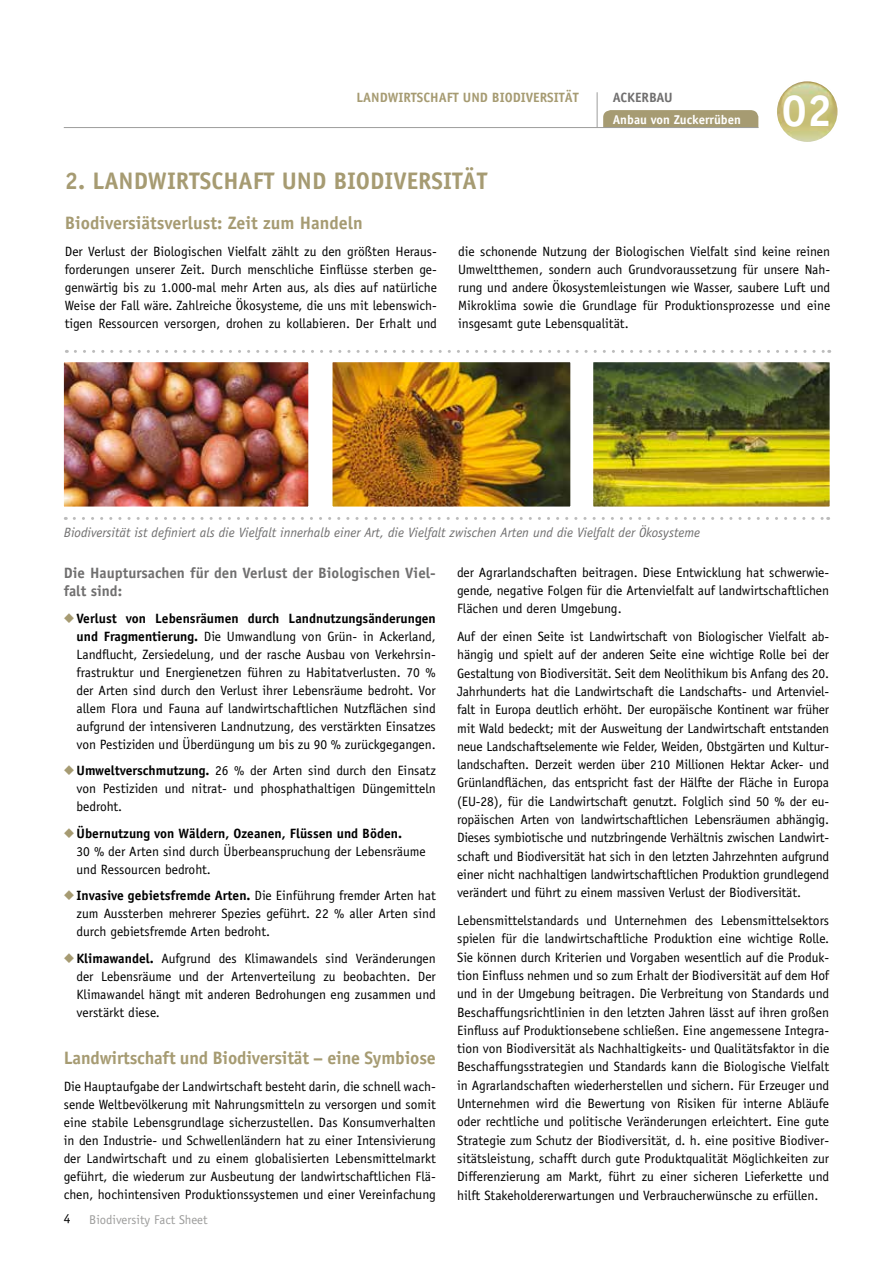
<style>
.page{position:relative;width:893px;height:1263px;background:#fff}
.page>*{position:absolute;margin:0;border:0;box-sizing:border-box;transform-origin:0 0}
.t1{font:700 45px "Officina Sans";color:#fff}
.t2{font:700 24px "Officina Sans";color:#a69b72}
.t3{font:700 18px "Officina Sans";letter-spacing:-.01em;color:#a69b72}
.t4{font:700 15px/18px "Officina Sans";color:#706f6f}
.t5{font:13.5px/18.3px "Officina Sans";color:#000;text-align:justify}
.t6{font:italic 13.5px "Officina Sans";color:#706f6f}
.t7{font:700 13.5px "Officina Sans";color:#a69b72}
.t8{font:700 13.5px "Officina Sans";color:#706f6f}
.t9{font:12.75px "Officina Sans";color:#9d9d9c}
.t10{font:700 12.75px "Officina Sans";color:#fff}
.s1{color:#a69b72}
.s2{font-weight:700}
</style>
<div class="page">
<img style="left:778px;top:82px;width:27px;height:42px">
<div style="left:775px;top:79px;width:65px;height:65px;border:2px solid #fff;border-radius:50%"></div>
<img style="left:65px;top:363px;width:243px;height:143px">
<div style="left:62px;top:360px;width:249px;height:149px;border:2px solid #fff"></div>
<img style="left:594px;top:363px;width:235px;height:143px">
<div style="left:591px;top:360px;width:241px;height:149px;border:2px solid #fff"></div>
<img style="left:333px;top:363px;width:237px;height:143px">
<div style="left:330px;top:360px;width:243px;height:149px;border:2px solid #fff"></div>
<svg style="left:75px;top:350px;width:755px;height:3px"></svg>
<svg style="left:74px;top:517px;width:755px;height:3px"></svg>
<hr style="left:597px;top:92px;width:1px;height:36px;background:#9d9d9c">
<svg style="left:603px;top:110px;width:155px;height:17px;background:#a79c74"></svg>
<hr style="left:64px;top:127px;width:694px;height:1px;background:#9d9d9c">
<p class="t7" style="left:356px;top:89px;width:224px">Landwirtschaft und Biodiversität</p>
<p class="t8" style="left:613px;top:89px;width:62px">Ackerbau</p>
<p class="t10" style="left:613px;top:112px;width:130px">Anbau von Zuckerrüben</p>
<h2 class="t2" style="left:65px;top:166px;width:424px">2. Landwirtschaft und Biodiversität</h2>
<h3 class="t3" style="left:65px;top:212px;width:300px">Biodiversiätsverlust: Zeit zum H andeln</h3>
<h1 class="t1" style="left:782px;top:83px;width:52px">02</h1>
<p class="t5" style="left:65px;top:243px;width:374px">Der Verlust der Biologischen Vielfalt zählt zu den größten Heraus&shy;forderungen unserer Zeit. Durch menschliche Einflüsse sterben ge&shy;genwärtig bis zu 1.000-mal mehr Arten aus, als dies auf natürliche Weise der Fall wäre. Zahlreiche Ökosysteme, die uns mit lebenswich&shy;tigen Ressourcen versorgen, drohen zu kollabieren. Der Erhalt und</p>
<p class="t5" style="left:458px;top:243px;width:374px">die schonende Nutzung der Biologischen Vielfalt sind keine reinen Umweltthemen, sondern auch Grundvoraussetzung für unsere Nah&shy;rung und andere Ökosystemleistungen wie Wasser, saubere Luft und Mikroklima sowie die Grundlage für Produktionsprozesse und eine insgesamt gute Lebensqualität.</p>
<p class="t6" style="left:64px;top:525px;width:638px">Biodiversität ist definiert als die Vielfalt innerhalb einer Art, die Vielfalt zwischen Arten und die Vielfalt der Ökosysteme</p>
<p class="t4" style="left:64px;top:564px;width:374px">Die H auptursachen für den Verlust der Biologischen Viel&shy;falt sind:</p>
<p class="t5" style="left:77px;top:609px;width:361px;text-indent:-13px"><span class="s1">◆</span> <span class="s2">Verlust von Lebensräumen durch Landnutzungsänderungen und Fragmentierung.</span> Die Umwandlung von Grün- in Ackerland, Landflucht, Zersiedelung, und der rasche Ausbau von Verkehrsin&shy;frastruktur und Energienetzen führen zu Habitatverlusten. 70 % der Arten sind durch den Verlust ihrer Lebensräume bedroht. Vor allem Flora und Fauna auf landwirtschaftlichen Nutzflächen sind aufgrund der intensiveren Landnutzung, des verstärkten Einsatzes von Pestiziden und Überdüngung um bis zu 90 % zurückgegangen.</p>
<p class="t5" style="left:77px;top:762px;width:361px;text-indent:-13px"><span class="s1">◆</span> <span class="s2">Umweltverschmutzung.</span> 26 % der Arten sind durch den Einsatz von Pestiziden und nitrat- und phosphathaltigen Düngemitteln bedroht.</p>
<p class="t5" style="left:77px;top:824px;width:351px;text-align:left;text-indent:-13px"><span class="s1">◆</span> <span class="s2">Übernutzung von Wäldern, Ozeanen, Flüssen und Böden.<br></span>30 % der Arten sind durch Überbeanspruchung der Lebensräume und Ressourcen bedroht.</p>
<p class="t5" style="left:77px;top:887px;width:361px;text-indent:-13px"><span class="s1">◆</span> <span class="s2">Invasive gebietsfremde Arten.</span> Die Einführung fremder Arten hat zum Aussterben mehrerer Spezies geführt. 22 % aller Arten sind durch gebietsfremde Arten bedroht.</p>
<p class="t5" style="left:77px;top:949px;width:361px;text-indent:-13px"><span class="s1">◆</span> <span class="s2">Klimawandel.</span> Aufgrund des Klimawandels sind Veränderungen der Lebensräume und der Artenverteilung zu beobachten. Der Klimawandel hängt mit anderen Bedrohungen eng zusammen und verstärkt diese.</p>
<h3 class="t3" style="left:64px;top:1047px;width:374px">Landwirtschaft und Biodiversität – eine Symbiose</h3>
<p class="t5" style="left:64px;top:1077px;width:374px">Die Hauptaufgabe der Landwirtschaft besteht darin, die schnell wach&shy;sende Weltbevölkerung mit Nahrungsmitteln zu versorgen und somit eine stabile Lebensgrundlage sicherzustellen. Das Konsumverhalten in den Industrie- und Schwellenländern hat zu einer Intensivierung der Landwirtschaft und zu einem globalisierten Lebensmittelmarkt geführt, die wiederum zur Ausbeutung der landwirtschaftlichen Flä&shy;chen, hochintensiven Produktionssystemen und einer Vereinfachung</p>
<p class="t5" style="left:64px;top:1209px;width:8px">4</p>
<p class="t9" style="left:89px;top:1212px;width:120px">Biodiversity Fact Sheet</p>
<p class="t5" style="left:457px;top:563px;width:374px">der Agrarlandschaften beitragen. Diese Entwicklung hat schwerwie&shy;gende, negative Folgen für die Artenvielfalt auf landwirtschaftlichen Flächen und deren Umgebung.</p>
<p class="t5" style="left:457px;top:627px;width:374px">Auf der einen Seite ist Landwirtschaft von Biologischer Vielfalt ab&shy;hängig und spielt auf der anderen Seite eine wichtige Rolle bei der Gestaltung von Biodiversität. Seit dem Neolithikum bis Anfang des 20.<br>Jahrhunderts hat die Landwirtschaft die Landschafts- und Artenviel&shy;falt in Europa deutlich erhöht. Der europäische Kontinent war früher mit Wald bedeckt; mit der Ausweitung der Landwirtschaft entstanden neue Landschaftselemente wie Felder, Weiden, Obstgärten und Kultur&shy;landschaften. Derzeit werden über 210 Millionen Hektar Acker- und Grünlandflächen, das entspricht fast der Hälfte der Fläche in Europa (EU-28), für die Landwirtschaft genutzt. Folglich sind 50 % der eu&shy;ropäischen Arten von landwirtschaftlichen Lebensräumen abhängig.<br>Dieses symbiotische und nutzbringende Verhältnis zwischen Landwirt&shy;schaft und Biodiversität hat sich in den letzten Jahrzehnten aufgrund einer nicht nachhaltigen landwirtschaftlichen Produktion grundlegend verändert und führt zu einem massiven Verlust der Biodiversität.</p>
<p class="t5" style="left:457px;top:911px;width:374px">Lebensmittelstandards und Unternehmen des Lebensmittelsektors spielen für die landwirtschaftliche Produktion eine wichtige Rolle.<br>Sie können durch Kriterien und Vorgaben wesentlich auf die Produk&shy;tion Einfluss nehmen und so zum Erhalt der Biodiversität auf dem Hof und in der Umgebung beitragen. Die Verbreitung von Standards und Beschaffungsrichtlinien in den letzten Jahren lässt auf ihren großen Einfluss auf Produktionsebene schließen. Eine angemessene Integra&shy;tion von Biodiversität als Nachhaltigkeits- und Qualitätsfaktor in die Beschaffungsstrategien und Standards kann die Biologische Vielfalt in Agrarlandschaften wiederherstellen und sichern. Für Erzeuger und Unternehmen wird die Bewertung von Risiken für interne Abläufe oder rechtliche und politische Veränderungen erleichtert. Eine gute Strategie zum Schutz der Biodiversität, d. h. eine positive Biodiver&shy;sitätsleistung, schafft durch gute Produktqualität Möglichkeiten zur Differenzierung am Markt, führt zu einer sicheren Lieferkette und hilft Stakeholdererwartungen und Verbraucherwünsche zu erfüllen.</p>
</div>
